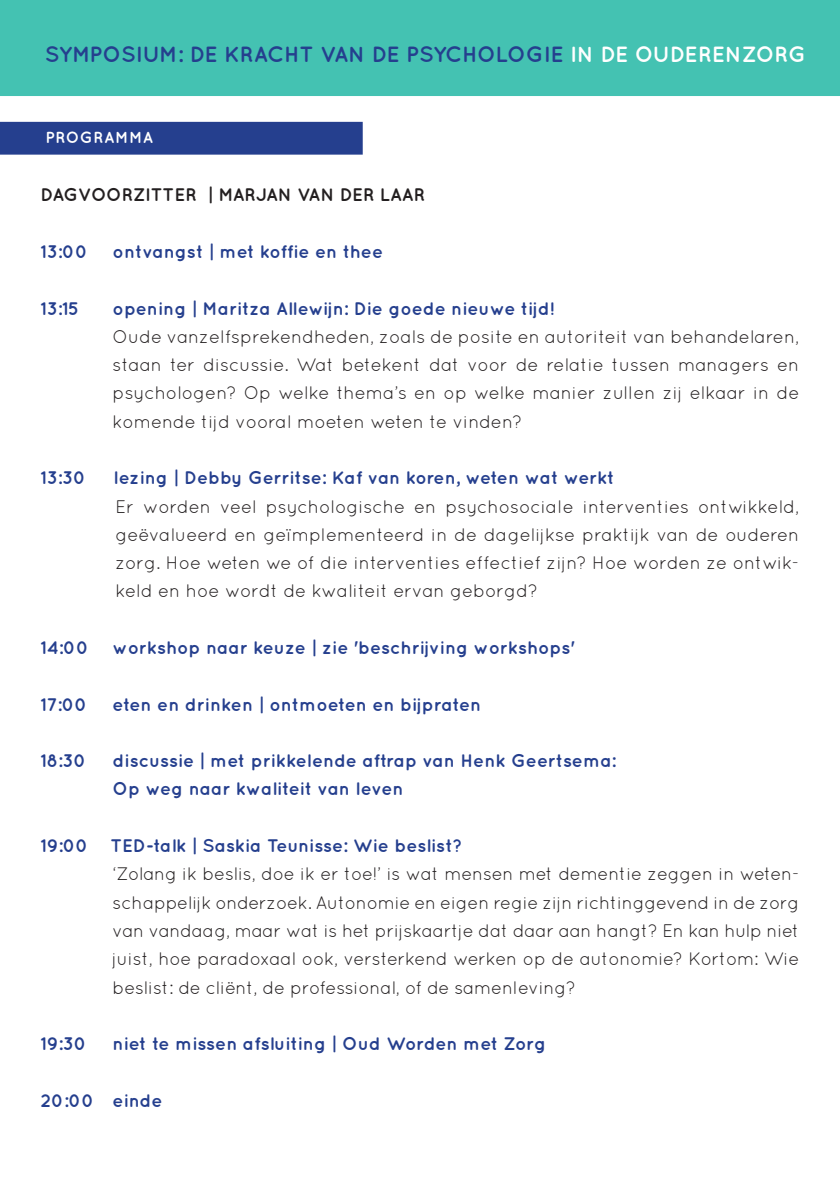
<style>
.page{position:relative;width:840px;height:1191px;background:#fff}
.page>*{position:absolute;margin:0;border:0;box-sizing:border-box;transform-origin:0 0}
.t1{font:700 22px "Quicksand";color:#253f8e}
.t2{font:18.2px/28.2px "Quicksand";letter-spacing:-.01em;color:#231f20;text-align:justify}
.t3{font:700 18.2px/28.2px "Quicksand";color:#253f8e}
.t4{font:700 18.2px "Quicksand";color:#231f20}
.t5{font:700 16px "Quicksand";letter-spacing:.03em;color:#fff}
.s1{color:#fff}
</style>
<div class="page">
<div style="left:0;top:0;width:839px;height:96px;background:#44c2b2"></div>
<div style="left:0;top:122px;width:362px;height:33px;background:#253f8e"></div>
<p class="t1" style="left:45px;top:41px;width:762px">SYMPOSIUM: DE KRACHT VAN DE PSYCHOLOGIE <span class="s1">IN DE OUDERENZORG</span></p>
<p class="t5" style="left:45px;top:128px;width:109px">PROGRAMMA</p>
<p class="t4" style="left:41px;top:184px;width:386px">DAGVOORZITTER | MARJAN VAN DER LAAR</p>
<p class="t3" style="left:41px;top:237px;width:49px">13:00</p>
<p class="t3" style="left:113px;top:237px;width:272px">ontvangst | met koffie en thee</p>
<p class="t3" style="left:41px;top:293px;width:40px">13:15</p>
<p class="t3" style="left:113px;top:293px;width:443px">opening | Maritza Allewijn: Die goede nieuwe tijd!</p>
<p class="t2" style="left:113px;top:322px;width:688px">Oude vanzelfsprekendheden, zoals de posite en autoriteit van behandelaren, staan ter discussie. Wat betekent dat voor de relatie tussen managers en psychologen? Op welke thema’s en op welke manier zullen zij elkaar in de komende tijd vooral moeten weten te vinden?</p>
<p class="t3" style="left:41px;top:463px;width:47px">13:30</p>
<p class="t3" style="left:113px;top:463px;width:502px">lezing | Debby Gerritse: Kaf van koren, weten wat werkt</p>
<p class="t2" style="left:115px;top:492px;width:685px">Er worden veel psychologische en psychosociale interventies ontwikkeld, geëvalueerd en geïmplementeerd in de dagelijkse praktijk van de ouderen zorg. Hoe weten we of die interventies effectief zijn? Hoe worden ze ontwik&shy;keld en hoe wordt de kwaliteit ervan geborgd?</p>
<p class="t3" style="left:41px;top:633px;width:50px">14:00</p>
<p class="t3" style="left:113px;top:633px;width:463px">workshop naar keuze | zie 'beschrijving workshops'</p>
<p class="t3" style="left:41px;top:689px;width:48px">17:00</p>
<p class="t3" style="left:113px;top:689px;width:370px">eten en drinken | ontmoeten en bijpraten</p>
<p class="t3" style="left:41px;top:746px;width:47px">18:30</p>
<p class="t3" style="left:113px;top:746px;width:504px">discussie | met prikkelende aftrap van Henk Geertsema:<br>Op weg naar kwaliteit van leven</p>
<p class="t3" style="left:41px;top:831px;width:423px">19:00 TED-talk | Saskia Teunisse: Wie beslist?</p>
<p class="t2" style="left:113px;top:859px;width:688px">‘Zolang ik beslis, doe ik er toe!’ is wat mensen met dementie zeggen in weten&shy;schappelijk onderzoek. Autonomie en eigen regie zijn richtinggevend in de zorg van vandaag, maar wat is het prijskaartje dat daar aan hangt? En kan hulp niet juist, hoe paradoxaal ook, versterkend werken op de autonomie? Kortom: Wie beslist: de cliënt, de professional, of de samenleving?</p>
<p class="t3" style="left:41px;top:1029px;width:48px">19:30</p>
<p class="t3" style="left:113px;top:1029px;width:435px">niet te missen afsluiting | Oud Worden met Zorg</p>
<p class="t3" style="left:41px;top:1085px;width:123px">20:00 einde</p>
</div>
